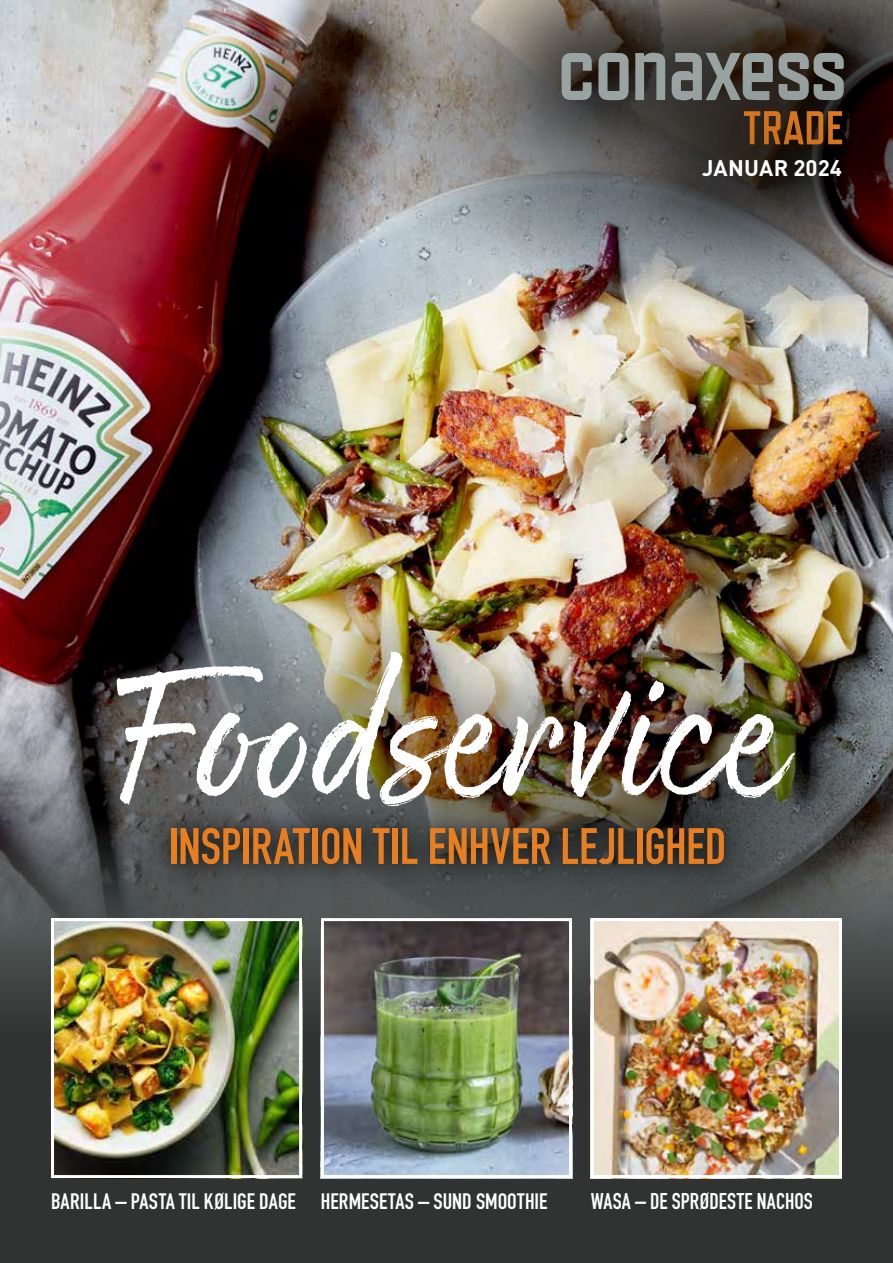
<style>
.page{position:relative;width:893px;height:1263px;background:#fff}
.page>*{position:absolute;margin:0;border:0;box-sizing:border-box;transform-origin:0 0}
.t1{font:219.3px "Good Karma";color:#fff;scale:.95 1}
.t2{font:700 50.25px "DIN Condensed";color:#e77e21}
.t3{font:700 22.5px "DIN Condensed";letter-spacing:.005em;color:#fff}
.t4{font:700 22.35px "DINOT";letter-spacing:.005em;color:#fff}
.t5{font:700 22.05px "DIN Condensed";letter-spacing:.005em;color:#fff}
</style>
<div class="page">
<img style="left:0;top:0;width:893px;height:702px">
<svg style="left:0;top:702px;width:893px;height:561px;background:#373a39"></svg>
<svg style="left:293px;top:0;width:141px;height:306px;background:#7a7574"></svg>
<img style="left:434px;top:0;width:459px;height:330px">
<div style="left:28px;top:563px;width:855px;height:392px;background:#000;opacity:.3"></div>
<div style="left:147px;top:805px;width:600px;height:82px;background:#000;opacity:.5"></div>
<div style="left:472px;top:0;width:421px;height:266px;background:#000;opacity:.5"></div>
<svg style="left:598px;top:53px;width:31px;height:47px"></svg>
<svg style="left:635px;top:51px;width:30px;height:9px"></svg>
<svg style="left:562px;top:53px;width:30px;height:47px"></svg>
<svg style="left:672px;top:53px;width:172px;height:7px"></svg>
<div style="left:611px;top:60px;width:282px;height:216px;background:#000;opacity:.5"></div>
<img style="left:325px;top:922px;width:243px;height:252px">
<div style="left:321px;top:918px;width:251px;height:260px;border:3px solid #fff"></div>
<img style="left:595px;top:922px;width:243px;height:252px">
<div style="left:591px;top:918px;width:251px;height:260px;border:3px solid #fff"></div>
<img style="left:55px;top:922px;width:243px;height:252px">
<div style="left:51px;top:918px;width:251px;height:260px;border:3px solid #fff"></div>
<p class="t4" style="left:702px;top:153px;width:141px">JANUAR 2024</p>
<h1 class="t1" style="left:110px;top:608px;width:711px">Foodservice</h1>
<h2 class="t2" style="left:169px;top:812px;width:559px">INSPIRATION TIL ENHVER LEJLIGHED</h2>
<p class="t5" style="left:51px;top:1187px;width:498px">BARILLA – PASTA TIL KØLIGE DAGE HERMESETAS – SUND SMOOTHIE</p>
<p class="t3" style="left:591px;top:1186px;width:223px">WASA – DE SPRØDESTE NACHOS</p>
</div>
